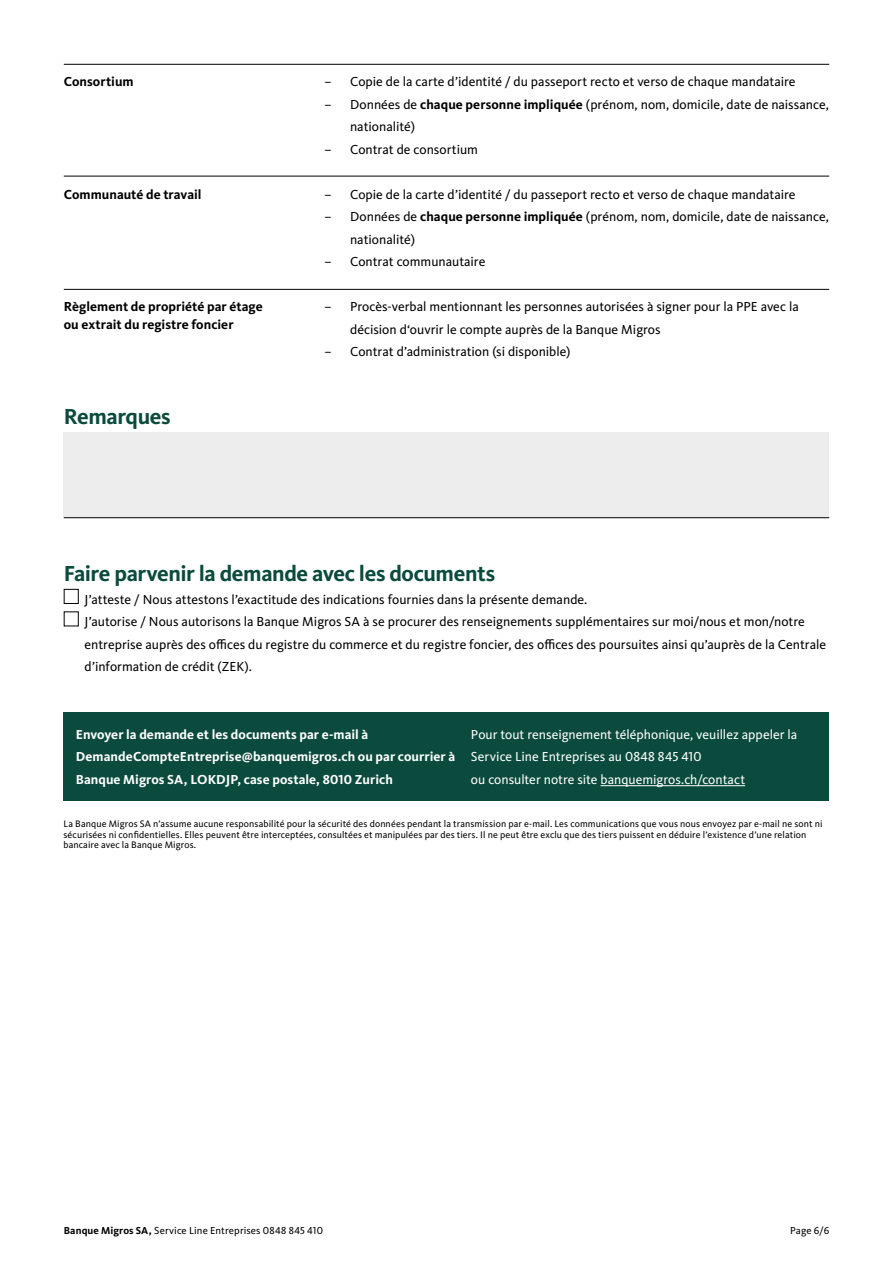
<style>
.page{position:relative;width:893px;height:1263px;background:#fff}
.page>*{position:absolute;margin:0;border:0;box-sizing:border-box;transform-origin:0 0}
.t1{font:700 22.5px "Migrosbank Kievit";letter-spacing:-.02em;color:#0a4b3d}
.t2{font:13.5px/22.5px "Migrosbank Kievit";color:#000}
.t3{font:700 13.5px/22.5px "Migrosbank Kievit";letter-spacing:.005em;color:#fff}
.t4{font:13.5px/22.5px "Migrosbank Kievit";color:#fff}
.t5{font:700 13.5px/18px "Migrosbank Kievit";letter-spacing:.005em;color:#000}
.t6{font:10.5px "Migrosbank Kievit";letter-spacing:.01em;color:#000}
.t7{font:9.75px/10.5px "Migrosbank Kievit";letter-spacing:.01em;color:#000}
.s1{font-weight:700}
</style>
<div class="page">
<hr style="left:64px;top:64px;width:765px;height:1px;background:#000">
<hr style="left:64px;top:176px;width:765px;height:1px;background:#000">
<hr style="left:64px;top:289px;width:765px;height:1px;background:#000">
<div style="left:64px;top:589px;width:15px;height:15px;border:1px solid #000"></div>
<div style="left:64px;top:611px;width:15px;height:15px;border:1px solid #000"></div>
<div style="left:64px;top:433px;width:765px;height:85px;background:#ededed"></div>
<hr style="left:64px;top:517px;width:765px;height:1px;background:#000">
<div style="left:64px;top:712px;width:765px;height:89px;background:#0a4b3d"></div>
<hr style="left:601px;top:785px;width:144px;height:1px;background:#fff">
<p class="t5" style="left:64px;top:73px;width:71px">Consortium</p>
<p class="t2" style="left:325px;top:70px;width:472px">– Copie de la carte d’identité / du passeport recto et verso de chaque mandataire</p>
<p class="t2" style="left:350px;top:93px;width:480px;text-indent:-26px">– Données de <span class="s1">chaque personne impliquée</span> (prénom, nom, domicile, date de naissance, nationalité)</p>
<p class="t2" style="left:325px;top:138px;width:155px">– Contrat de consortium</p>
<p class="t5" style="left:64px;top:185px;width:139px">Communauté de travail</p>
<p class="t2" style="left:325px;top:183px;width:472px">– Copie de la carte d’identité / du passeport recto et verso de chaque mandataire</p>
<p class="t2" style="left:350px;top:205px;width:480px;text-indent:-26px">– Données de <span class="s1">chaque personne impliquée</span> (prénom, nom, domicile, date de naissance, nationalité)</p>
<p class="t2" style="left:325px;top:250px;width:162px">– Contrat communautaire</p>
<p class="t5" style="left:64px;top:298px;width:200px">Règlement de propriété par étage ou extrait du registre foncier</p>
<p class="t2" style="left:350px;top:295px;width:450px;text-indent:-26px">– Procès-verbal mentionnant les personnes autorisées à signer pour la PPE avec la décision d‘ouvrir le compte auprès de la Banque Migros</p>
<p class="t2" style="left:325px;top:340px;width:247px">– Contrat d’administration (si disponible)</p>
<h1 class="t1" style="left:64px;top:403px;width:108px">Remarques</h1>
<h1 class="t1" style="left:64px;top:560px;width:433px">Faire parvenir la demande avec les documents</h1>
<p class="t2" style="left:85px;top:588px;width:743px">J’atteste / Nous attestons l’exactitude des indications fournies dans la présente demande.<br>J’autorise / Nous autorisons la Banque Migros SA à se procurer des renseignements supplémentaires sur moi/nous et mon/notre entreprise auprès des offices du registre du commerce et du registre foncier, des offices des poursuites ainsi qu’auprès de la Centrale d’information de crédit (ZEK).</p>
<p class="t4" style="left:471px;top:723px;width:328px">Pour tout renseignement téléphonique, veuillez appeler la<br>Service Line Entreprises au 0848 845 410<br>ou consulter notre site banquemigros.ch/contact</p>
<p class="t3" style="left:76px;top:723px;width:381px">Envoyer la demande et les documents par e-mail à<br>DemandeCompteEntreprise@banquemigros.ch ou par courrier à<br>Banque Migros SA, LOKDJP, case postale, 8010 Zurich</p>
<p class="t7" style="left:63px;top:819px;width:761px">La Banque Migros SA n’assume aucune responsabilité pour la sécurité des données pendant la transmission par e-mail. Les communications que vous nous envoyez par e-mail ne sont ni sécurisées ni confidentielles. Elles peuvent être interceptées, consultées et manipulées par des tiers. Il ne peut être exclu que des tiers puissent en déduire l’existence d’une relation bancaire avec la Banque Migros.</p>
<p class="t6" style="left:64px;top:1224px;width:261px"><span class="s1">Banque Migros SA,</span> Service Line Entreprises 0848 845 410</p>
<p class="t6" style="left:790px;top:1224px;width:41px">Page 6/6</p>
</div>
